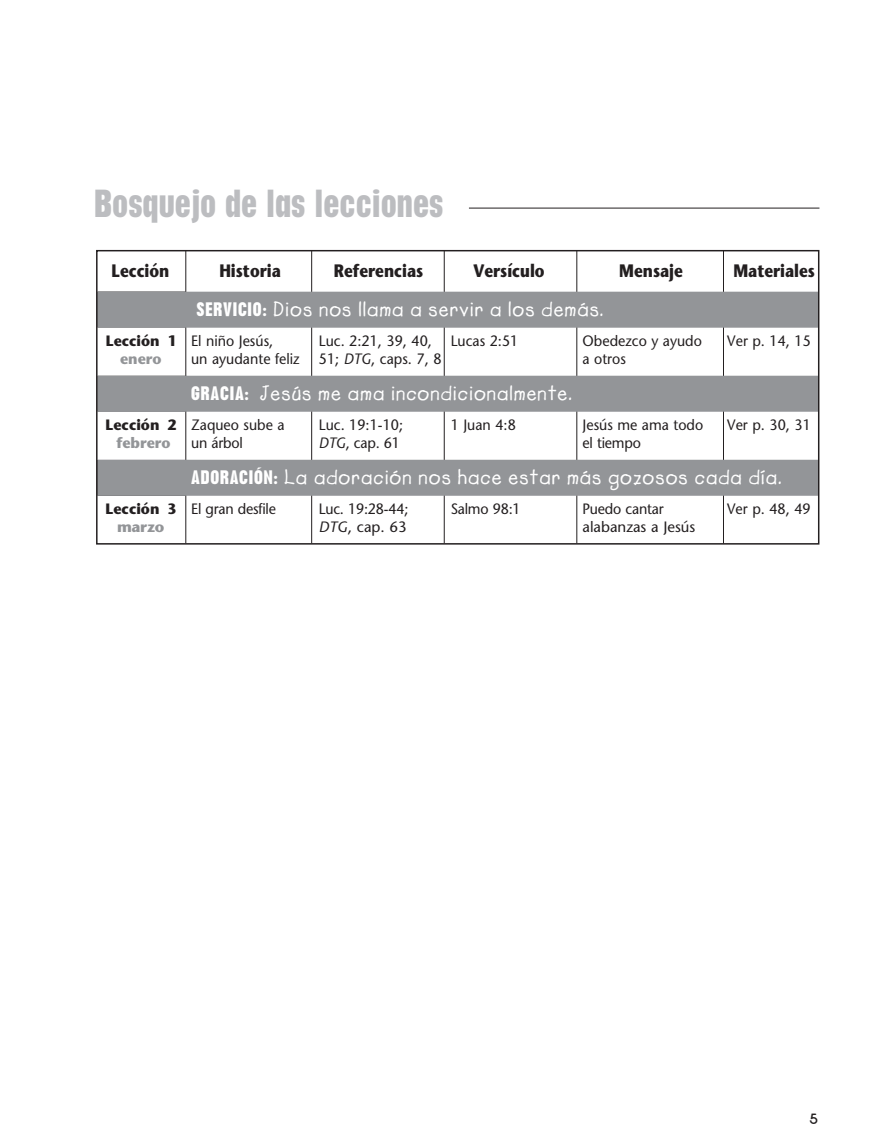
<style>
.page{position:relative;width:878px;height:1148px;background:#fff}
.page>*{position:absolute;margin:0;border:0;box-sizing:border-box;transform-origin:0 0}
.t1{font:700 condensed 36px "Placard";color:#bcbdc0}
.t2{font:700 21px "Lemonade";letter-spacing:.045em;color:#fff}
.t3{font:700 18px "Stone Sans";color:#231f20;scale:.85 1}
.t4{font:15px "Stone Sans";color:#231f20;scale:.95 1}
.t5{font:15px "Stone Sans";color:#231f20}
.t6{font:700 15px "Stone Sans";color:#939598;scale:.95 1}
.t7{font:700 15px "Stone Sans";color:#939598}
.t8{font:700 15px "New Garden";color:#231f20}
.s1{font-family:"Placard";font-stretch:condensed;font-size:18px}
.s2{font-weight:700}
.s3{font-style:italic}
</style>
<div class="page">
<hr style="left:185px;top:251px;width:1px;height:292px;background:#231f20">
<hr style="left:444px;top:251px;width:1px;height:292px;background:#231f20">
<hr style="left:576px;top:251px;width:1px;height:292px;background:#231f20">
<hr style="left:723px;top:251px;width:1px;height:292px;background:#231f20">
<hr style="left:311px;top:250px;width:1px;height:293px;background:#231f20">
<hr style="left:469px;top:208px;width:350px;height:1px;background:#231f20">
<div style="left:98px;top:292px;width:720px;height:36px;background:#939598"></div>
<div style="left:98px;top:376px;width:720px;height:36px;background:#939598"></div>
<div style="left:98px;top:460px;width:720px;height:36px;background:#939598"></div>
<div style="left:96px;top:250px;width:723px;height:294px;border:2px solid #231f20"></div>
<h1 class="t1" style="left:94px;top:190px;width:350px">Bosquejo de las lecciones</h1>
<p class="t3" style="left:111px;top:263px;width:70px">Lección</p>
<p class="t3" style="left:219px;top:263px;width:74px">Historia</p>
<p class="t3" style="left:334px;top:263px;width:106px">Referencias</p>
<p class="t3" style="left:473px;top:263px;width:85px">Versículo</p>
<p class="t3" style="left:619px;top:263px;width:76px">Mensaje</p>
<p class="t3" style="left:733px;top:263px;width:97px">Materiales</p>
<h2 class="t2" style="left:196px;top:296px;width:408px"><span class="s1">SERVICIO:</span> Dios nos llama a servir a los demás.</h2>
<p class="t4" style="left:106px;top:335px;width:178px"><span class="s2">Lección 1</span> El niño Jesús,</p>
<p class="t4" style="left:319px;top:335px;width:121px">Luc. 2:21, 39, 40,</p>
<p class="t4" style="left:450px;top:335px;width:73px">Lucas 2:51</p>
<p class="t4" style="left:582px;top:335px;width:127px">Obedezco y ayudo</p>
<p class="t4" style="left:727px;top:335px;width:89px">Ver p. 14, 15</p>
<p class="t6" style="left:120px;top:353px;width:45px">enero</p>
<p class="t4" style="left:191px;top:353px;width:116px">un ayudante feliz</p>
<p class="t4" style="left:319px;top:353px;width:131px">51; <span class="s3">DTG</span>, caps. 7, 8</p>
<p class="t4" style="left:582px;top:353px;width:47px">a otros</p>
<h2 class="t2" style="left:191px;top:380px;width:382px"><span class="s1">GRACIA:</span> Jesús me ama incondicionalmente.</h2>
<p class="t4" style="left:106px;top:419px;width:190px"><span class="s2">Lección 2</span> Zaqueo sube a</p>
<p class="t4" style="left:319px;top:419px;width:90px">Luc. 19:1-10;</p>
<p class="t4" style="left:450px;top:419px;width:70px">1 Juan 4:8</p>
<p class="t4" style="left:582px;top:419px;width:128px">Jesús me ama todo</p>
<p class="t4" style="left:727px;top:419px;width:89px">Ver p. 30, 31</p>
<p class="t6" style="left:116px;top:437px;width:58px">febrero</p>
<p class="t4" style="left:191px;top:437px;width:56px">un árbol</p>
<p class="t4" style="left:319px;top:437px;width:87px"><span class="s3">DTG</span>, cap. 61</p>
<p class="t4" style="left:582px;top:437px;width:63px">el tiempo</p>
<h2 class="t2" style="left:191px;top:464px;width:592px"><span class="s1">ADORACIÓN:</span> La adoración nos hace estar más gozosos cada día.</h2>
<p class="t4" style="left:106px;top:503px;width:181px"><span class="s2">Lección 3</span> El gran desfile</p>
<p class="t4" style="left:319px;top:503px;width:96px">Luc. 19:28-44;</p>
<p class="t4" style="left:450px;top:503px;width:75px">Salmo 98:1</p>
<p class="t4" style="left:582px;top:503px;width:87px">Puedo cantar</p>
<p class="t4" style="left:727px;top:503px;width:89px">Ver p. 48, 49</p>
<p class="t7" style="left:117px;top:521px;width:49px">marzo</p>
<p class="t5" style="left:319px;top:521px;width:89px"><span class="s3">DTG</span>, cap. 63</p>
<p class="t5" style="left:582px;top:521px;width:114px">alabanzas a Jesús</p>
<p class="t8" style="left:809px;top:1109px;width:10px">5</p>
</div>
